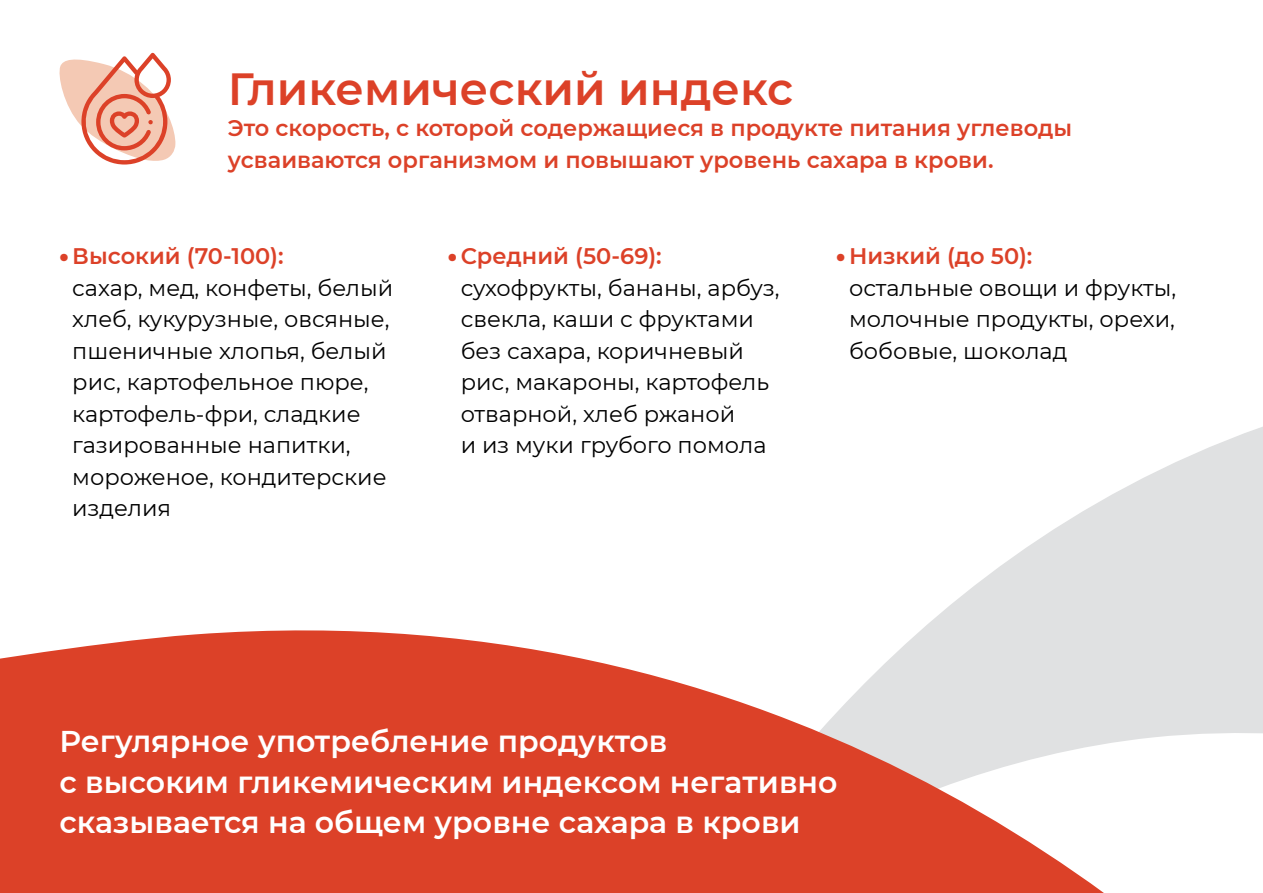
<style>
.page{position:relative;width:1263px;height:893px;background:#fff}
.page>*{position:absolute;margin:0;border:0;box-sizing:border-box;transform-origin:0 0}
.t1{font:600 45px "Montserrat";color:#dc4128}
.t2{font:600 30px/40.5px "Montserrat";color:#fff}
.t3{font:22.5px/31.5px "Montserrat";color:#000}
.t4{font:600 22.5px/31.5px "Montserrat";color:#dc4128}
.s1{font-weight:900;color:#dc4128}
.s2{font-weight:600;color:#dc4128}
</style>
<div class="page">
<svg style="left:971px;top:427px;width:292px;height:162px;fill:#e0e1e2"></svg>
<svg style="left:0;top:589px;width:1263px;height:304px;fill:#dc4128"></svg>
<svg style="left:59px;top:53px;width:117px;height:112px"></svg>
<h1 class="t1" style="left:228px;top:57px;width:567px">Гликемический индекс</h1>
<p class="t4" style="left:228px;top:112px;width:846px">Это скорость, с которой содержащиеся в продукте питания углеводы усваиваются организмом и повышают уровень сахара в крови.</p>
<p class="t3" style="left:72px;top:240px;width:323px;text-indent:-13px"><span class="s1">•</span> <span class="s2">Высокий (70-100):<br></span>сахар, мед, конфеты, белый хлеб, кукурузные, овсяные, пшеничные хлопья, белый рис, картофельное пюре, картофель-фри, сладкие газированные напитки, мороженое, кондитерские изделия</p>
<p class="t3" style="left:461px;top:240px;width:320px;text-indent:-13px"><span class="s1">•</span> <span class="s2">Средний (50-69): </span>сухофрукты, бананы, арбуз, свекла, каши с фруктами без сахара, коричневый рис, макароны, картофель отварной, хлеб ржаной<br>и из муки грубого помола</p>
<p class="t3" style="left:849px;top:240px;width:329px;text-indent:-13px"><span class="s1">•</span> <span class="s2">Низкий (до 50):<br></span>остальные овощи и фрукты, молочные продукты, орехи, бобовые, шоколад</p>
<h2 class="t2" style="left:60px;top:720px;width:779px">Регулярное употребление продуктов<br>с высоким гликемическим индексом негативно сказывается на общем уровне сахара в крови</h2>
</div>
